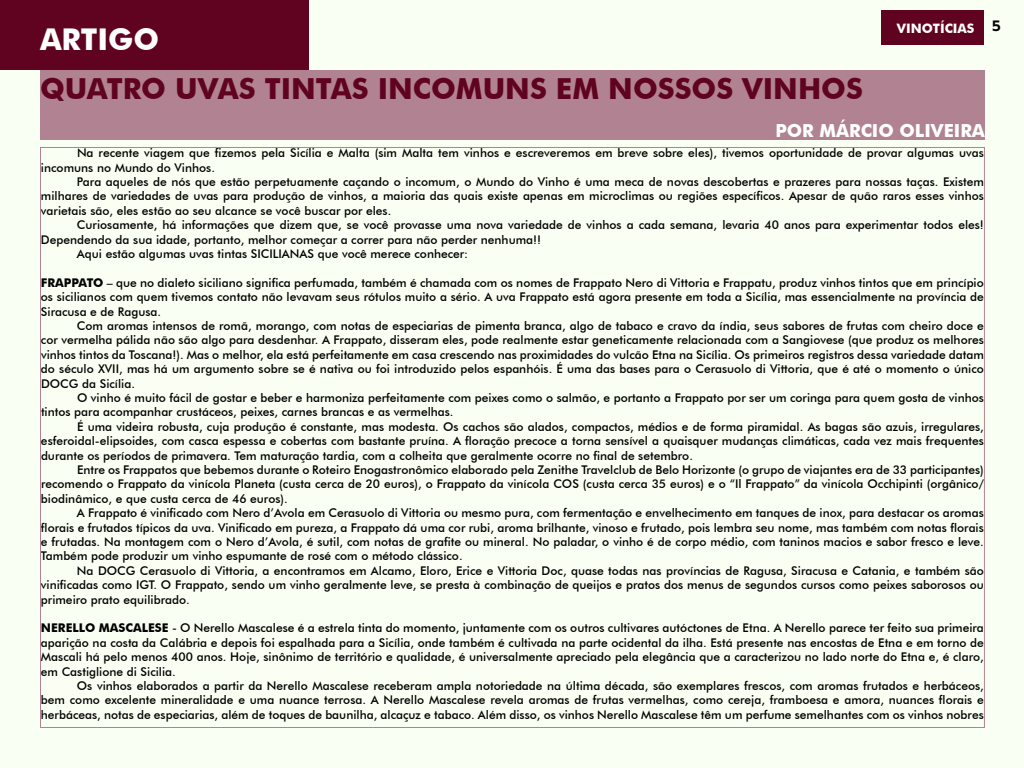
<style>
.page{position:relative;width:1024px;height:768px;background:#f9fff3}
.page>*{position:absolute;margin:0;border:0;box-sizing:border-box;transform-origin:0 0}
.t1{font:700 30px "Futura BT";color:#fff}
.t2{font:700 29px "Futura BT";color:#600320}
.t3{font:700 18px "Futura BT";color:#fff}
.t4{font:700 13px "Futura BT";color:#fff}
.t5{font:500 12px/14.4px "Futura BT";color:#000;text-align:justify}
.s1{font-weight:700}
</style>
<div class="page">
<div style="left:882px;top:10px;width:102px;height:34px;background:#600320"></div>
<div style="left:40px;top:70px;width:945px;height:70px;background:#b18392"></div>
<div style="left:0;top:0;width:309px;height:70px;background:#600320"></div>
<h1 class="t1" style="left:40px;top:21px;width:121px">ARTIGO</h1>
<p class="t4" style="left:897px;top:21px;width:105px">VINOTÍCIAS <sup>5</sup></p>
<h2 class="t2" style="left:40px;top:71px;width:824px">QUATRO UVAS TINTAS INCOMUNS EM NOSSOS VINHOS</h2>
<h3 class="t3" style="left:776px;top:119px;width:211px">POR MÁRCIO OLIVEIRA</h3>
<p class="t5" style="left:41px;top:146px;width:944px;text-indent:36px">Na recente viagem que fizemos pela Sicília e Malta (sim Malta tem vinhos e escreveremos em breve sobre eles), tivemos oportunidade de provar algumas uvas incomuns no Mundo do Vinhos.</p>
<p class="t5" style="left:41px;top:174px;width:944px;text-indent:36px">Para aqueles de nós que estão perpetuamente caçando o incomum, o Mundo do Vinho é uma meca de novas descobertas e prazeres para nossas taças. Existem milhares de variedades de uvas para produção de vinhos, a maioria das quais existe apenas em microclimas ou regiões específicos. Apesar de quão raros esses vinhos varietais são, eles estão ao seu alcance se você buscar por eles.</p>
<p class="t5" style="left:77px;top:218px;width:908px">Curiosamente, há informações que dizem que, se você provasse uma nova variedade de vinhos a cada semana, levaria 40 anos para experimentar todos eles!</p>
<p class="t5" style="left:41px;top:232px;width:502px">Dependendo da sua idade, portanto, melhor começar a correr para não perder nenhuma!!</p>
<p class="t5" style="left:77px;top:246px;width:393px">Aqui estão algumas uvas tintas SICILIANAS que você merece conhecer:</p>
<p class="t5" style="left:41px;top:275px;width:944px"><span class="s1">FRAPPATO</span> – que no dialeto siciliano significa perfumada, também é chamada com os nomes de Frappato Nero di Vittoria e Frappatu, produz vinhos tintos que em princípio os sicilianos com quem tivemos contato não levavam seus rótulos muito a sério. A uva Frappato está agora presente em toda a Sicília, mas essencialmente na província de Siracusa e de Ragusa.</p>
<p class="t5" style="left:41px;top:318px;width:944px;text-indent:36px">Com aromas intensos de romã, morango, com notas de especiarias de pimenta branca, algo de tabaco e cravo da índia, seus sabores de frutas com cheiro doce e cor vermelha pálida não são algo para desdenhar. A Frappato, disseram eles, pode realmente estar geneticamente relacionada com a Sangiovese (que produz os melhores vinhos tintos da Toscana!). Mas o melhor, ela está perfeitamente em casa crescendo nas proximidades do vulcão Etna na Sicília. Os primeiros registros dessa variedade datam do século XVII, mas há um argumento sobre se é nativa ou foi introduzido pelos espanhóis. É uma das bases para o Cerasuolo di Vittoria, que é até o momento o único DOCG da Sicília.</p>
<p class="t5" style="left:41px;top:390px;width:944px;text-indent:36px">O vinho é muito fácil de gostar e beber e harmoniza perfeitamente com peixes como o salmão, e portanto a Frappato por ser um coringa para quem gosta de vinhos tintos para acompanhar crustáceos, peixes, carnes brancas e as vermelhas.</p>
<p class="t5" style="left:41px;top:419px;width:944px;text-indent:36px">É uma videira robusta, cuja produção é constante, mas modesta. Os cachos são alados, compactos, médios e de forma piramidal. As bagas são azuis, irregulares, esferoidal-elipsoides, com casca espessa e cobertas com bastante pruína. A floração precoce a torna sensível a quaisquer mudanças climáticas, cada vez mais frequentes durante os períodos de primavera. Tem maturação tardia, com a colheita que geralmente ocorre no final de setembro.</p>
<p class="t5" style="left:41px;top:462px;width:944px;text-indent:36px">Entre os Frappatos que bebemos durante o Roteiro Enogastronômico elaborado pela Zenithe Travelclub de Belo Horizonte (o grupo de viajantes era de 33 participantes) recomendo o Frappato da vinícola Planeta (custa cerca de 20 euros), o Frappato da vinícola COS (custa cerca 35 euros) e o “Il Frappato” da vinícola Occhipinti (orgânico/ biodinâmico, e que custa cerca de 46 euros).</p>
<p class="t5" style="left:41px;top:506px;width:944px;text-indent:36px">A Frappato é vinificado com Nero d’Avola em Cerasuolo di Vittoria ou mesmo pura, com fermentação e envelhecimento em tanques de inox, para destacar os aromas florais e frutados típicos da uva. Vinificado em pureza, a Frappato dá uma cor rubi, aroma brilhante, vinoso e frutado, pois lembra seu nome, mas também com notas florais e frutadas. Na montagem com o Nero d’Avola, é sutil, com notas de grafite ou mineral. No paladar, o vinho é de corpo médio, com taninos macios e sabor fresco e leve.<br>Também pode produzir um vinho espumante de rosé com o método clássico.</p>
<p class="t5" style="left:41px;top:563px;width:944px;text-indent:36px">Na DOCG Cerasuolo di Vittoria, a encontramos em Alcamo, Eloro, Erice e Vittoria Doc, quase todas nas províncias de Ragusa, Siracusa e Catania, e também são vinificadas como IGT. O Frappato, sendo um vinho geralmente leve, se presta à combinação de queijos e pratos dos menus de segundos cursos como peixes saborosos ou primeiro prato equilibrado.</p>
<p class="t5" style="left:41px;top:621px;width:944px"><span class="s1">NERELLO MASCALESE</span> - O Nerello Mascalese é a estrela tinta do momento, juntamente com os outros cultivares autóctones de Etna. A Nerello parece ter feito sua primeira aparição na costa da Calábria e depois foi espalhada para a Sicília, onde também é cultivada na parte ocidental da ilha. Está presente nas encostas de Etna e em torno de Mascali há pelo menos 400 anos. Hoje, sinônimo de território e qualidade, é universalmente apreciado pela elegância que a caracterizou no lado norte do Etna e, é claro, em Castiglione di Sicilia.</p>
<p class="t5" style="left:41px;top:678px;width:944px;text-indent:36px">Os vinhos elaborados a partir da Nerello Mascalese receberam ampla notoriedade na última década, são exemplares frescos, com aromas frutados e herbáceos, bem como excelente mineralidade e uma nuance terrosa. A Nerello Mascalese revela aromas de frutas vermelhas, como cereja, framboesa e amora, nuances florais e herbáceas, notas de especiarias, além de toques de baunilha, alcaçuz e tabaco. Além disso, os vinhos Nerello Mascalese têm um perfume semelhantes com os vinhos nobres</p>
</div>
